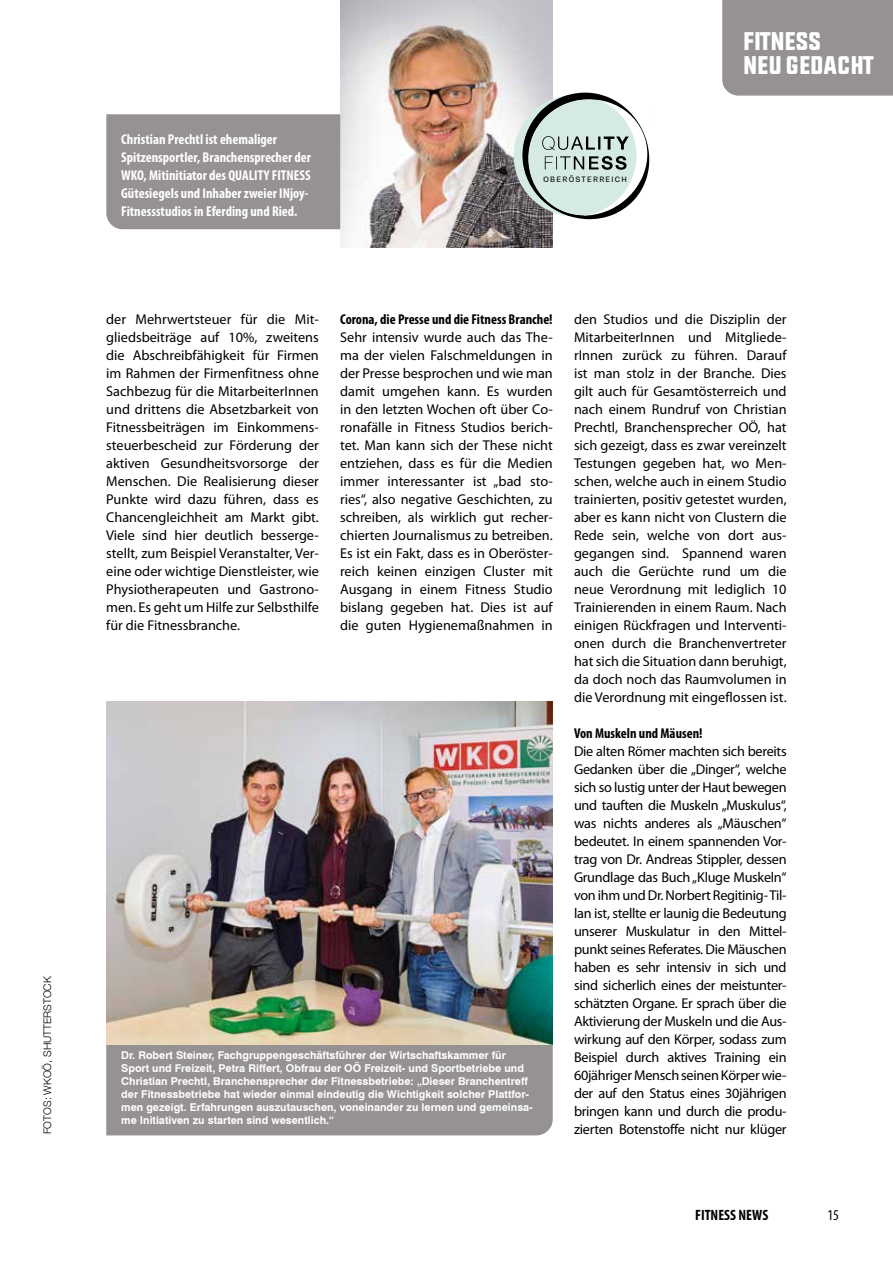
<style>
.page{position:relative;width:893px;height:1263px;background:#fff}
.page>*{position:absolute;margin:0;border:0;box-sizing:border-box;transform-origin:0 0}
.t1{font:25.5px/24.3px "Upbolters New";color:#fff}
.t2{font:700 condensed 15px "Myriad Pro";color:#000}
.t3{font:condensed 15px "Myriad Pro";color:#000}
.t4{font:14.25px/18px "Myriad Pro";color:#000;text-align:justify}
.t5{font:700 condensed 14.25px/18px "Myriad Pro";color:#fff}
.t6{font:700 condensed 14.25px "Myriad Pro";color:#000}
.t7{font:14.25px "Myriad Pro";letter-spacing:-.02em;color:#000}
.t8{font:700 10.8px/12.9px "Swiss 721 BT";color:#fff}
.t9{font:300 10.5px "Helvetica Neue";color:#000}
.t10{font:500 7.35px "Bw Gradual";letter-spacing:.175em;color:#000}
</style>
<div class="page">
<div style="left:106px;top:1044px;width:447px;height:91px;background:#969291"></div>
<img style="left:340px;top:0;width:213px;height:247px">
<svg style="left:510px;top:93px;width:139px;height:126px"></svg>
<div style="left:722px;top:0;width:171px;height:96px;background:#969291"></div>
<div style="left:106px;top:114px;width:234px;height:115px;background:#969291"></div>
<img style="left:106px;top:701px;width:447px;height:343px">
<p class="t9" style="left:39px;top:1134px;width:159px;rotate:-90deg">FOTOS: WKOÖ, SHUTTERSTOCK</p>
<p class="t5" style="left:121px;top:130px;width:191px">Christian Prechtl ist ehemaliger Spitzensportler, Branchensprecher der WKO, Mitinitiator des QUALITY FITNESS Gütesiegels und Inhaber zweier INjoy-Fitnessstudios in Eferding und Ried.</p>
<p class="t10" style="left:543px;top:175px;width:85px">OBERÖSTERREICH</p>
<h1 class="t1" style="left:743px;top:29px;width:132px">FITNESS<br>NEU GEDACHT</h1>
<p class="t10" style="left:543px;top:312px;width:85px">OBERÖSTERREICH</p>
<p class="t4" style="left:106px;top:311px;width:214px">der Mehrwertsteuer für die Mit&shy;gliedsbeiträge auf 10%, zweitens die Abschreibfähigkeit für Firmen im Rahmen der Firmenfitness ohne Sachbezug für die MitarbeiterInnen und drittens die Absetzbarkeit von Fitnessbeiträgen im Einkommens&shy;steuerbescheid zur Förderung der aktiven Gesundheitsvorsorge der Menschen. Die Realisierung dieser Punkte wird dazu führen, dass es Chancengleichheit am Markt gibt.<br>Viele sind hier deutlich besserge&shy;stellt, zum Beispiel Veranstalter, Ver&shy;eine oder wichtige Dienstleister, wie Physiotherapeuten und Gastrono&shy;men. Es geht um Hilfe zur Selbsthilfe für die Fitnessbranche.</p>
<p class="t6" style="left:340px;top:311px;width:214px">Corona, die Presse und die Fitness Branche!</p>
<p class="t4" style="left:574px;top:310px;width:214px">den Studios und die Disziplin der MitarbeiterInnen und Mitgliede&shy;rInnen zurück zu führen. Darauf ist man stolz in der Branche. Dies gilt auch für Gesamtösterreich und nach einem Rundruf von Christian Prechtl, Branchensprecher OÖ, hat sich gezeigt, dass es zwar vereinzelt Testungen gegeben hat, wo Men&shy;schen, welche auch in einem Studio trainierten, positiv getestet wurden, aber es kann nicht von Clustern die Rede sein, welche von dort aus&shy;gegangen sind. Spannend waren auch die Gerüchte rund um die neue Verordnung mit lediglich 10<br>Trainierenden in einem Raum. Nach einigen Rückfragen und Interventi&shy;onen durch die Branchenvertreter hat sich die Situation dann beruhigt, da doch noch das Raumvolumen in die Verordnung mit eingeflossen ist.</p>
<p class="t6" style="left:574px;top:725px;width:130px">Von Muskeln und Mäusen!</p>
<p class="t4" style="left:574px;top:742px;width:214px">Die alten Römer machten sich bereits Gedanken über die „Dinger“, welche sich so lustig unter der Haut bewegen und tauften die Muskeln „Muskulus“, was nichts anderes als „Mäuschen“ bedeutet. In einem spannenden Vor&shy;trag von Dr. Andreas Stippler, dessen Grundlage das Buch „Kluge Muskeln“ von ihm und Dr. Norbert Regitinig- Til&shy;lan ist, stellte er launig die Bedeutung unserer Muskulatur in den Mittel&shy;punkt seines Referates. Die Mäuschen haben es sehr intensiv in sich und sind sicherlich eines der meistunter&shy;schätzten Organe. Er sprach über die Aktivierung der Muskeln und die Aus&shy;wirkung auf den Körper, sodass zum Beispiel durch aktives Training ein 60jähriger Mensch seinen Körper wie&shy;der auf den Status eines 30jährigen bringen kann und durch die produ-</p>
<p class="t4" style="left:340px;top:328px;width:214px">Sehr intensiv wurde auch das The&shy;ma der vielen Falschmeldungen in der Presse besprochen und wie man damit umgehen kann. Es wurden in den letzten Wochen oft über Co&shy;ronafälle in Fitness Studios berich&shy;tet. Man kann sich der These nicht entziehen, dass es für die Medien immer interessanter ist „bad sto&shy;ries“, also negative Geschichten, zu schreiben, als wirklich gut recher&shy;chierten Journalismus zu betreiben.<br>Es ist ein Fakt, dass es in Oberöster&shy;reich keinen einzigen Cluster mit Ausgang in einem Fitness Studio bislang gegeben hat. Dies ist auf die guten Hygienemaßnahmen in</p>
<p class="t8" style="left:121px;top:1048px;width:413px">Dr. Robert Steiner, Fachgruppengeschäftsführer der Wirtschaftskammer für Sport und Freizeit, Petra Riffert, Obfrau der OÖ Freizeit- und Sportbetriebe und Christian Prechtl, Branchensprecher der Fitnessbetriebe: „Dieser Branchentreff der Fitnessbetriebe hat wieder einmal eindeutig die Wichtigkeit solcher Plattfor&shy;men gezeigt. Erfahrungen auszutauschen, voneinander zu lernen und gemeinsa&shy;me Initiativen zu starten sind wesentlich.“</p>
<p class="t7" style="left:574px;top:1121px;width:214px">zierten Botenstoffe nicht nur klüger</p>
<p class="t2" style="left:695px;top:1207px;width:75px">FITNESS NEWS</p>
<p class="t3" style="left:827px;top:1207px;width:13px">15</p>
</div>
